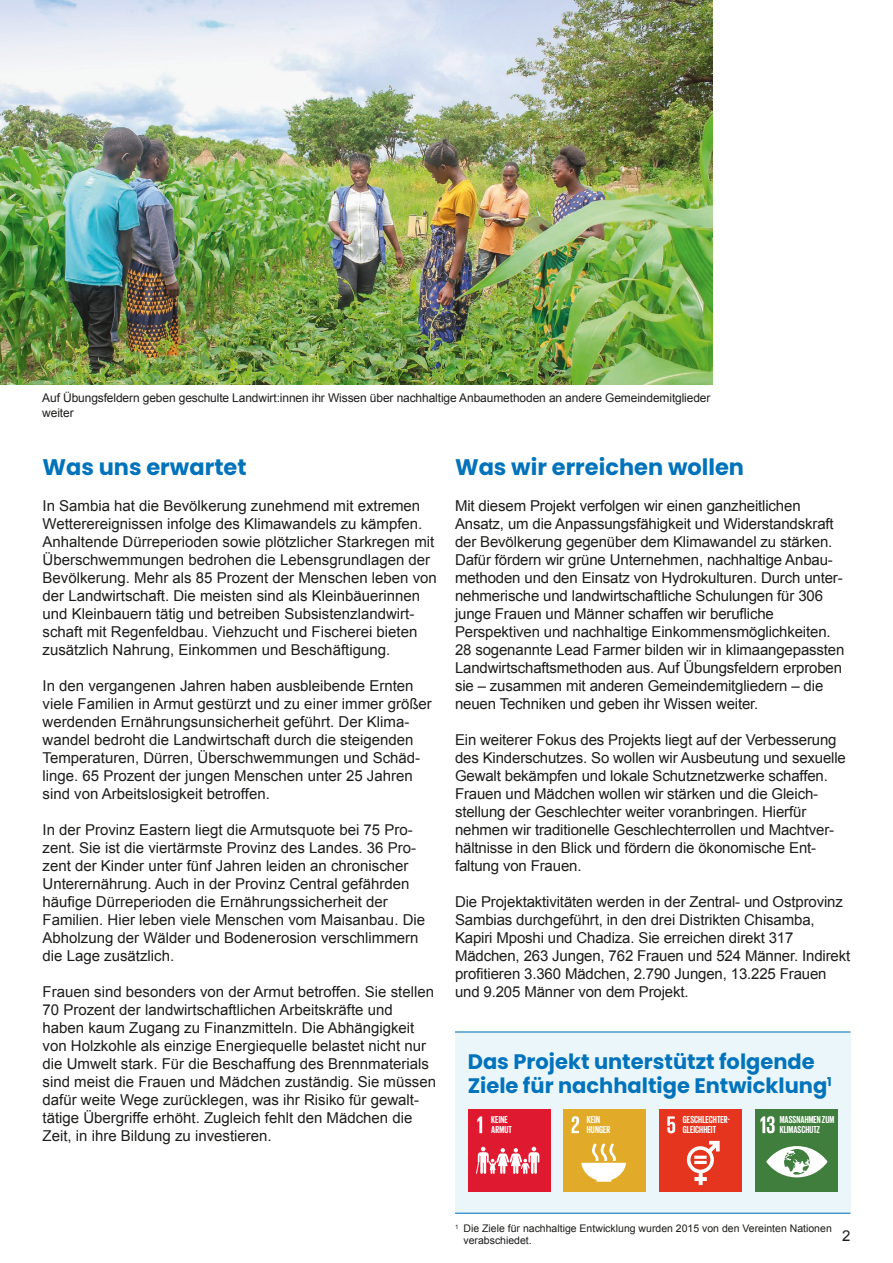
<style>
.page{position:relative;width:893px;height:1263px;background:#fff}
.page>*{position:absolute;margin:0;border:0;box-sizing:border-box;transform-origin:0 0}
.t1{font:700 22.5px "Poppins";color:#0073bb}
.t2{font:700 21px/24px "Poppins";color:#0073bb}
.t3{font:15px/18px "Arial";color:#1d1d1b}
.t4{font:12px/15px "Arial";letter-spacing:-.01em;color:#1d1d1b}
.t5{font:10.5px/12px "Arial";color:#1d1d1b}
.t6{font:700 10.35px/9.8px "Giorgio Sans";letter-spacing:.01em;color:#fff}
</style>
<div class="page">
<img style="left:0;top:0;width:713px;height:385px">
<div style="left:455px;top:1033px;width:395px;height:180px;background:#ebf6fb"></div>
<div style="left:468px;top:1109px;width:83px;height:83px;background:#df1930"></div>
<svg style="left:477px;top:1116px;width:5px;height:17px"></svg>
<svg style="left:476px;top:1147px;width:63px;height:27px"></svg>
<hr style="left:455px;top:1031px;width:395px;height:1px;background:#0073bb">
<hr style="left:455px;top:1213px;width:395px;height:1px;background:#0073bb">
<div style="left:563px;top:1109px;width:83px;height:83px;background:#e2aa29"></div>
<svg style="left:572px;top:1116px;width:7px;height:17px"></svg>
<svg style="left:581px;top:1143px;width:45px;height:39px"></svg>
<div style="left:659px;top:1109px;width:83px;height:83px;background:#e6351f"></div>
<svg style="left:667px;top:1116px;width:8px;height:17px"></svg>
<svg style="left:687px;top:1141px;width:33px;height:44px"></svg>
<div style="left:755px;top:1109px;width:83px;height:83px;background:#407e3d"></div>
<svg style="left:760px;top:1116px;width:15px;height:17px"></svg>
<svg style="left:766px;top:1146px;width:62px;height:31px"></svg>
<p class="t4" style="left:42px;top:391px;width:670px">Auf Übungsfeldern geben geschulte Landwirt:innen ihr Wissen über nachhaltige Anbaumethoden an andere Gemeindemitglieder weiter</p>
<h1 class="t1" style="left:43px;top:454px;width:205px">Was uns erwartet</h1>
<p class="t3" style="left:43px;top:496px;width:396px">In Sambia hat die Bevölkerung zunehmend mit extremen Wetterereignissen infolge des Klimawandels zu kämpfen.<br>Anhaltende Dürreperioden sowie plötzlicher Starkregen mit Überschwemmungen bedrohen die Lebensgrundlagen der Bevölkerung. Mehr als 85 Prozent der Menschen leben von der Landwirtschaft. Die meisten sind als Kleinbäuerinnen und Kleinbauern tätig und betreiben Subsistenzlandwirt&shy;schaft mit Regenfeldbau. Viehzucht und Fischerei bieten zusätzlich Nahrung, Einkommen und Beschäftigung.</p>
<p class="t3" style="left:43px;top:676px;width:391px">In den vergangenen Jahren haben ausbleibende Ernten viele Familien in Armut gestürzt und zu einer immer größer werdenden Ernährungsunsicherheit geführt. Der Klima&shy;wandel bedroht die Landwirtschaft durch die steigenden Temperaturen, Dürren, Überschwemmungen und Schäd&shy;linge. 65 Prozent der jungen Menschen unter 25 Jahren sind von Arbeitslosigkeit betroffen.</p>
<p class="t3" style="left:43px;top:820px;width:384px">In der Provinz Eastern liegt die Armutsquote bei 75 Pro&shy;zent. Sie ist die viertärmste Provinz des Landes. 36 Pro&shy;zent der Kinder unter fünf Jahren leiden an chronischer Unterernährung. Auch in der Provinz Central gefährden häufige Dürreperioden die Ernährungssicherheit der Familien. Hier leben viele Menschen vom Maisanbau. Die Abholzung der Wälder und Bodenerosion verschlimmern die Lage zusätzlich.</p>
<p class="t3" style="left:43px;top:982px;width:395px">Frauen sind besonders von der Armut betroffen. Sie stellen 70 Prozent der landwirtschaftlichen Arbeitskräfte und haben kaum Zugang zu Finanzmitteln. Die Abhängigkeit von Holzkohle als einzige Energiequelle belastet nicht nur die Umwelt stark. Für die Beschaffung des Brennmaterials sind meist die Frauen und Mädchen zuständig. Sie müssen dafür weite Wege zurücklegen, was ihr Risiko für gewalt&shy;tätige Übergriffe erhöht. Zugleich fehlt den Mädchen die Zeit, in ihre Bildung zu investieren.</p>
<h1 class="t1" style="left:455px;top:454px;width:291px">Was wir erreichen wollen</h1>
<p class="t3" style="left:455px;top:496px;width:391px">Mit diesem Projekt verfolgen wir einen ganzheitlichen Ansatz, um die Anpassungsfähigkeit und Widerstandskraft der Bevölkerung gegenüber dem Klimawandel zu stärken.<br>Dafür fördern wir grüne Unternehmen, nachhaltige Anbau&shy;methoden und den Einsatz von Hydrokulturen. Durch unter&shy;nehmerische und landwirtschaftliche Schulungen für 306 junge Frauen und Männer schaffen wir berufliche Perspektiven und nachhaltige Einkommensmöglichkeiten.<br>28 sogenannte Lead Farmer bilden wir in klimaangepassten Landwirtschaftsmethoden aus. Auf Übungsfeldern erproben sie – zusammen mit anderen Gemeindemitgliedern – die neuen Techniken und geben ihr Wissen weiter.</p>
<p class="t3" style="left:455px;top:730px;width:392px">Ein weiterer Fokus des Projekts liegt auf der Verbesserung des Kinderschutzes. So wollen wir Ausbeutung und sexuelle Gewalt bekämpfen und lokale Schutznetzwerke schaffen.<br>Frauen und Mädchen wollen wir stärken und die Gleich&shy;stellung der Geschlechter weiter voranbringen. Hierfür nehmen wir traditionelle Geschlechterrollen und Machtver&shy;hältnisse in den Blick und fördern die ökonomische Ent&shy;faltung von Frauen.</p>
<p class="t3" style="left:455px;top:892px;width:397px">Die Projektaktivitäten werden in der Zentral- und Ostprovinz Sambias durchgeführt, in den drei Distrikten Chisamba, Kapiri Mposhi und Chadiza. Sie erreichen direkt 317<br>Mädchen, 263 Jungen, 762 Frauen und 524 Männer. Indirekt profitieren 3.360 Mädchen, 2.790 Jungen, 13.225 Frauen und 9.205 Männer von dem Projekt.</p>
<h2 class="t2" style="left:468px;top:1049px;width:366px">Das Projekt unterstützt folgende<br>Ziele für nachhaltige Entwicklung<sup>1</sup></h2>
<p class="t6" style="left:587px;top:1114px;width:25px">KEIN<br>HUNGER</p>
<p class="t6" style="left:683px;top:1114px;width:48px">GESCHLECHTER-<br>GLEICHHEIT</p>
<p class="t6" style="left:780px;top:1114px;width:56px">MASSNAHMEN ZUM<br>KLIMASCHUTZ</p>
<p class="t6" style="left:491px;top:1114px;width:22px">KEINE<br>ARMUT</p>
<p class="t5" style="left:463px;top:1223px;width:370px;text-indent:-9px"><sup>1</sup> Die Ziele für nachhaltige Entwicklung wurden 2015 von den Vereinten Nationen verabschiedet.</p>
<p class="t3" style="left:842px;top:1227px;width:10px">2</p>
</div>
